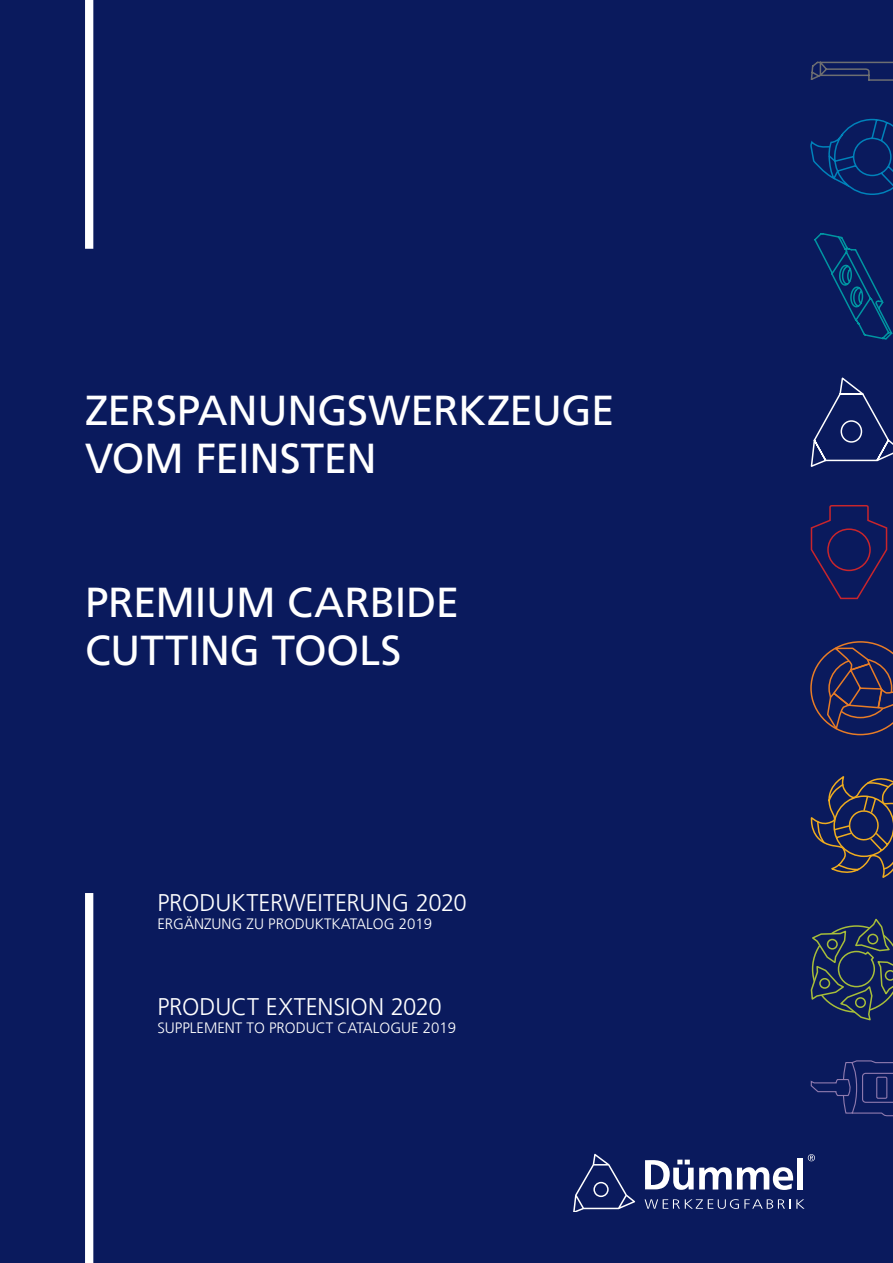
<style>
.page{position:relative;width:893px;height:1263px;background:#0a1a5d}
.page>*{position:absolute;margin:0;border:0;box-sizing:border-box;transform-origin:0 0}
.t1{font:42px/48px "Frutiger LT Com";letter-spacing:-.01em;color:#fff}
.t2{font:300 24px "Frutiger LT Com";letter-spacing:-.005em;color:#fff}
.t3{font:300 15px "Frutiger LT Com";color:#fff}
</style>
<div class="page">
<div style="left:85px;top:893px;width:8px;height:370px;background:#fff"></div>
<div style="left:85px;top:0;width:8px;height:249px;background:#fff"></div>
<svg style="left:645px;top:1159px;width:148px;height:31px"></svg>
<div style="left:797px;top:1158px;width:6px;height:31px;background:#fff"></div>
<svg style="left:808px;top:1154px;width:7px;height:7px"></svg>
<svg style="left:645px;top:1199px;width:159px;height:10px"></svg>
<svg style="left:573px;top:1154px;width:62px;height:58px"></svg>
<svg style="left:810px;top:918px;width:83px;height:103px"></svg>
<svg style="left:810px;top:377px;width:83px;height:90px"></svg>
<svg style="left:810px;top:61px;width:83px;height:20px"></svg>
<svg style="left:810px;top:118px;width:83px;height:77px"></svg>
<svg style="left:810px;top:641px;width:83px;height:237px"></svg>
<svg style="left:810px;top:505px;width:78px;height:95px"></svg>
<svg style="left:810px;top:1060px;width:83px;height:57px"></svg>
<svg style="left:814px;top:233px;width:79px;height:107px"></svg>
<h1 class="t1" style="left:85px;top:386px;width:531px">ZERSPANUNGSWERKZEUGE<br>VOM FEINSTEN</h1>
<h1 class="t1" style="left:85px;top:578px;width:376px">PREMIUM CARBIDE<br>CUTTING TOOLS</h1>
<h2 class="t2" style="left:157px;top:888px;width:311px">PRODUKTERWEITERUNG 2020</h2>
<p class="t3" style="left:157px;top:914px;width:47px">ERGÄNZUNG</p>
<p class="t3" style="left:247px;top:914px;width:187px">ZU PRODUKTKATALOG 2019</p>
<h2 class="t2" style="left:157px;top:992px;width:201px">PRODUCT EXTENSION</h2>
<h2 class="t2" style="left:391px;top:992px;width:53px">2020</h2>
<p class="t3" style="left:157px;top:1019px;width:50px">SU PPLEMEN</p>
<p class="t3" style="left:235px;top:1019px;width:156px">T TO PRO DUCT CATALOGUE</p>
<p class="t3" style="left:423px;top:1019px;width:35px">2019</p>
</div>
